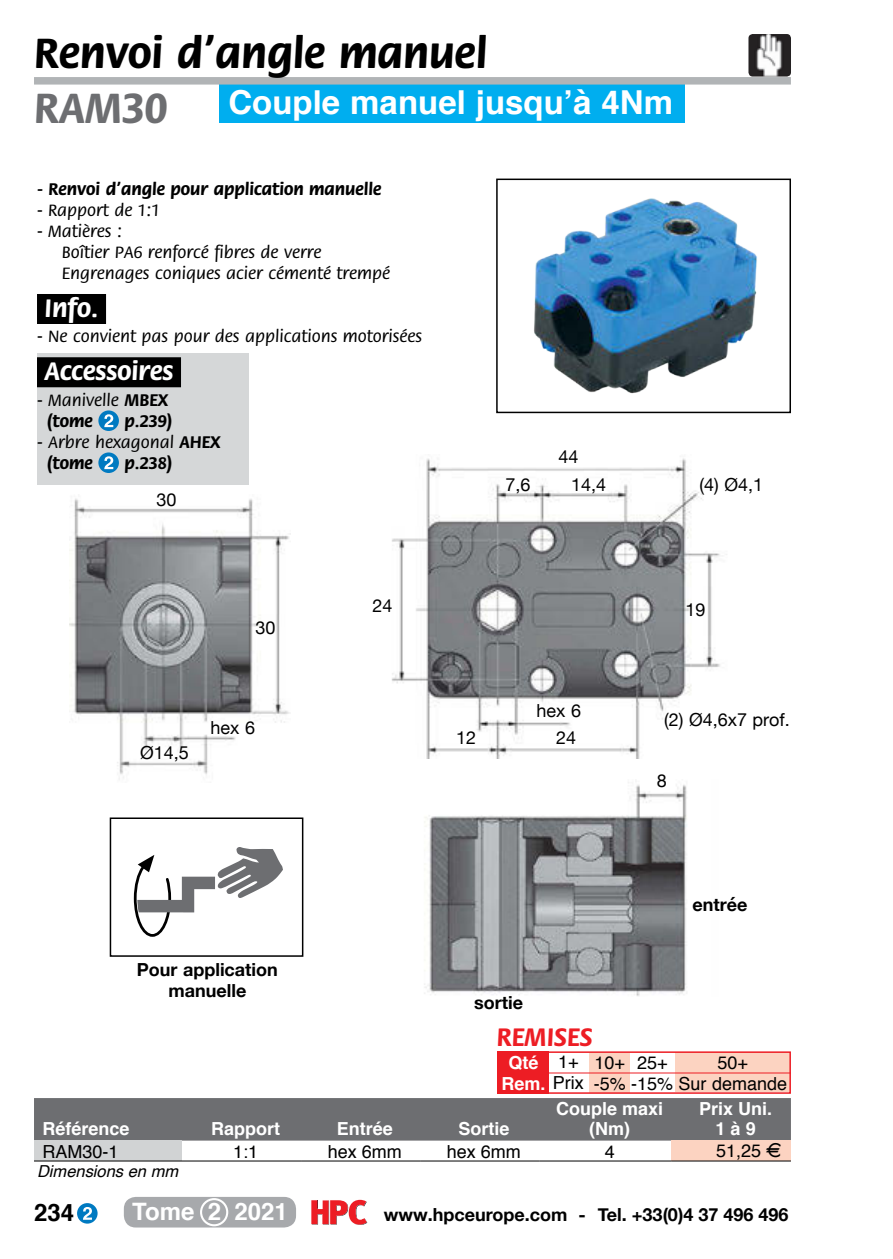
<style>
.page{position:relative;width:893px;height:1259px;background:#fff}
.page>*{position:absolute;margin:0;border:0;box-sizing:border-box;transform-origin:0 0}
.t1{font:700 45px "Flora";color:#000}
.t2{font:700 45px "Flora";color:#6d6e71}
.t3{font:700 33px "Helvetica";color:#fff}
.t4{font:700 27px "Flora";color:#fff}
.t5{font:700 27px "Flora";color:#ed1d24}
.t6{font:700 24px "Helvetica";color:#fff}
.t7{font:700 24px "Helvetica";color:#000}
.t8{font:500 18px/21px "Flora";color:#000}
.t9{font:700 18px/21px "Helvetica Neue";color:#000;text-align:center}
.t10{font:18px/21px "Helvetica";color:#000}
.t11{font:700 18px "Helvetica";color:#fff}
.t12{font:18px/27.3px "Helvetica Neue";color:#000}
.t13{font:700 18px "Flora";color:#000}
.t14{font:italic 16.5px "Helvetica";color:#000}
.s1{color:#000}
.s2{font-weight:700}
.s3{font-weight:700;color:#fff}
.s4{font-family:"Eurofont"}
</style>
<div class="page">
<div style="left:77px;top:1203px;width:21px;height:20px;background:#007ac1;border-radius:50%"></div>
<svg style="left:83px;top:1207px;width:9px;height:12px"></svg>
<svg style="left:311px;top:1199px;width:56px;height:26px"></svg>
<div style="left:124px;top:1197px;width:172px;height:30px;background:#a7a9ac;border-radius:12px"></div>
<div style="left:200px;top:1198px;width:28px;height:28px;border:2px solid #fff;border-radius:50%"></div>
<div style="left:37px;top:353px;width:211px;height:131px;background:#d5d7d8"></div>
<div style="left:219px;top:81px;width:465px;height:42px;background:#00aeef"></div>
<div style="left:34px;top:77px;width:757px;height:8px;background:#b1b4b6"></div>
<img style="left:534px;top:198px;width:223px;height:196px">
<div style="left:496px;top:179px;width:295px;height:234px;border:2px solid #000"></div>
<div style="left:37px;top:294px;width:69px;height:30px;background:#000"></div>
<div style="left:37px;top:357px;width:144px;height:30px;background:#000"></div>
<svg style="left:98px;top:410px;width:21px;height:21px"></svg>
<svg style="left:104px;top:414px;width:9px;height:13px"></svg>
<svg style="left:98px;top:452px;width:21px;height:21px"></svg>
<svg style="left:104px;top:456px;width:9px;height:13px"></svg>
<div style="left:34px;top:1098px;width:757px;height:42px;background:#6d6e71"></div>
<div style="left:34px;top:1140px;width:148px;height:21px;background:#d1d3d4"></div>
<div style="left:672px;top:1140px;width:119px;height:21px;background:#fcd3c1"></div>
<hr style="left:34px;top:1160px;width:148px;height:1px;background:#000">
<hr style="left:182px;top:1160px;width:119px;height:1px;background:#000">
<hr style="left:301px;top:1160px;width:119px;height:1px;background:#000">
<hr style="left:420px;top:1160px;width:119px;height:1px;background:#000">
<hr style="left:539px;top:1160px;width:133px;height:1px;background:#000">
<hr style="left:672px;top:1160px;width:119px;height:1px;background:#000">
<div style="left:589px;top:1052px;width:41px;height:40px;background:#fcd3c1"></div>
<div style="left:676px;top:1052px;width:114px;height:40px;background:#fcd3c1"></div>
<div style="left:497px;top:1051px;width:52px;height:42px;background:#ed1d24"></div>
<hr style="left:546px;top:1072px;width:245px;height:1px;background:#ed1d24">
<div style="left:497px;top:1051px;width:294px;height:42px;border:2px solid #ed1d24"></div>
<img style="left:69px;top:498px;width:221px;height:282px">
<img style="left:391px;top:458px;width:336px;height:300px">
<img style="left:424px;top:782px;width:263px;height:214px">
<img style="left:748px;top:34px;width:43px;height:43px">
<svg style="left:133px;top:847px;width:150px;height:90px"></svg>
<div style="left:110px;top:817px;width:193px;height:139px;border:2px solid #000"></div>
<p class="t1" style="left:34px;top:29px;width:455px">Renvoi d’angle manuel</p>
<p class="t2" style="left:34px;top:84px;width:135px">RAM30</p>
<p class="t3" style="left:228px;top:76px;width:446px">Couple manuel jusqu’à 4Nm</p>
<p class="t13" style="left:37px;top:180px;width:346px">- Renvoi d’angle pour application manuelle</p>
<p class="t8" style="left:37px;top:200px;width:125px">- Rapport de 1:1</p>
<p class="t8" style="left:62px;top:221px;width:330px;text-indent:-25px">- Matières :<br>Boîtier PA6 renforcé fibres de verre<br>Engrenages coniques acier cémenté trempé</p>
<p class="t4" style="left:37px;top:294px;width:71px"><span class="s1">.</span>Info.<span class="s1">.</span></p>
<p class="t8" style="left:37px;top:327px;width:387px">- Ne convient pas pour des applications motorisées</p>
<p class="t4" style="left:37px;top:357px;width:145px"><span class="s1">.</span>Accessoires<span class="s1">.</span></p>
<p class="t8" style="left:47px;top:390px;width:122px;text-indent:-10px">- Manivelle <span class="s2">MBEX (tome</span></p>
<p class="t13" style="left:124px;top:411px;width:49px">p.239)</p>
<p class="t8" style="left:47px;top:432px;width:175px;text-indent:-10px">- Arbre hexagonal <span class="s2">AHEX (tome</span></p>
<p class="t13" style="left:124px;top:453px;width:49px">p.238)</p>
<p class="t12" style="left:157px;top:487px;width:22px">30</p>
<p class="t12" style="left:571px;top:444px;width:37px;text-indent:-13px">44<br>14,4</p>
<p class="t12" style="left:506px;top:471px;width:27px">7,6</p>
<p class="t12" style="left:700px;top:472px;width:65px">(4) Ø4,1</p>
<p class="t12" style="left:255px;top:614px;width:22px">30</p>
<p class="t12" style="left:140px;top:740px;width:50px">Ø14,5</p>
<p class="t12" style="left:211px;top:715px;width:46px">hex 6</p>
<p class="t9" style="left:137px;top:959px;width:143px">Pour application manuelle</p>
<p class="t12" style="left:372px;top:593px;width:22px">24</p>
<p class="t12" style="left:686px;top:597px;width:22px">19</p>
<p class="t12" style="left:456px;top:725px;width:22px">12</p>
<p class="t12" style="left:537px;top:698px;width:46px;text-align:right">hex 6<br>24</p>
<p class="t12" style="left:664px;top:707px;width:127px">(2) Ø4,6x7 prof.</p>
<p class="t12" style="left:657px;top:768px;width:12px">8</p>
<p class="t9" style="left:474px;top:993px;width:50px">sortie</p>
<p class="t9" style="left:692px;top:894px;width:57px">entrée</p>
<p class="t5" style="left:497px;top:1022px;width:97px">REMISES</p>
<p class="t11" style="left:508px;top:1048px;width:32px">Qté</p>
<p class="t10" style="left:501px;top:1051px;width:84px;text-align:right">1+<br><span class="s3">Rem.</span> Prix</p>
<p class="t10" style="left:718px;top:1052px;width:32px">50+</p>
<p class="t10" style="left:594px;top:1052px;width:195px">10+<br>-5% -15% Sur demande</p>
<p class="t10" style="left:637px;top:1052px;width:32px">25+</p>
<p class="t11" style="left:556px;top:1094px;width:109px">Couple maxi</p>
<p class="t11" style="left:699px;top:1094px;width:75px">Prix Uni.</p>
<p class="t11" style="left:43px;top:1114px;width:89px">Référence</p>
<p class="t11" style="left:211px;top:1114px;width:70px">Rapport</p>
<p class="t11" style="left:337px;top:1114px;width:58px">Entrée</p>
<p class="t11" style="left:458px;top:1114px;width:53px">Sortie</p>
<p class="t11" style="left:589px;top:1114px;width:42px">(Nm)</p>
<p class="t11" style="left:716px;top:1114px;width:42px">1 à 9</p>
<p class="t10" style="left:43px;top:1141px;width:78px">RAM30-1</p>
<p class="t10" style="left:233px;top:1141px;width:27px">1:1</p>
<p class="t10" style="left:328px;top:1141px;width:76px">hex 6mm</p>
<p class="t10" style="left:447px;top:1141px;width:76px">hex 6mm</p>
<p class="t10" style="left:605px;top:1141px;width:12px">4</p>
<p class="t10" style="left:716px;top:1141px;width:68px">51,25 <span class="s4">F</span></p>
<p class="t14" style="left:37px;top:1157px;width:143px">Dimensions en mm</p>
<p class="t7" style="left:34px;top:1193px;width:42px">234</p>
<h3 class="t6" style="left:132px;top:1192px;width:157px">Tome 2 2021</h3>
<p class="t9" style="left:384px;top:1204px;width:185px">www.hpceurope.com</p>
<p class="t9" style="left:598px;top:1204px;width:192px">Tel. +33(0)4 37 496 496</p>
<p class="t9" style="left:579px;top:1204px;width:9px">-</p>
</div>
